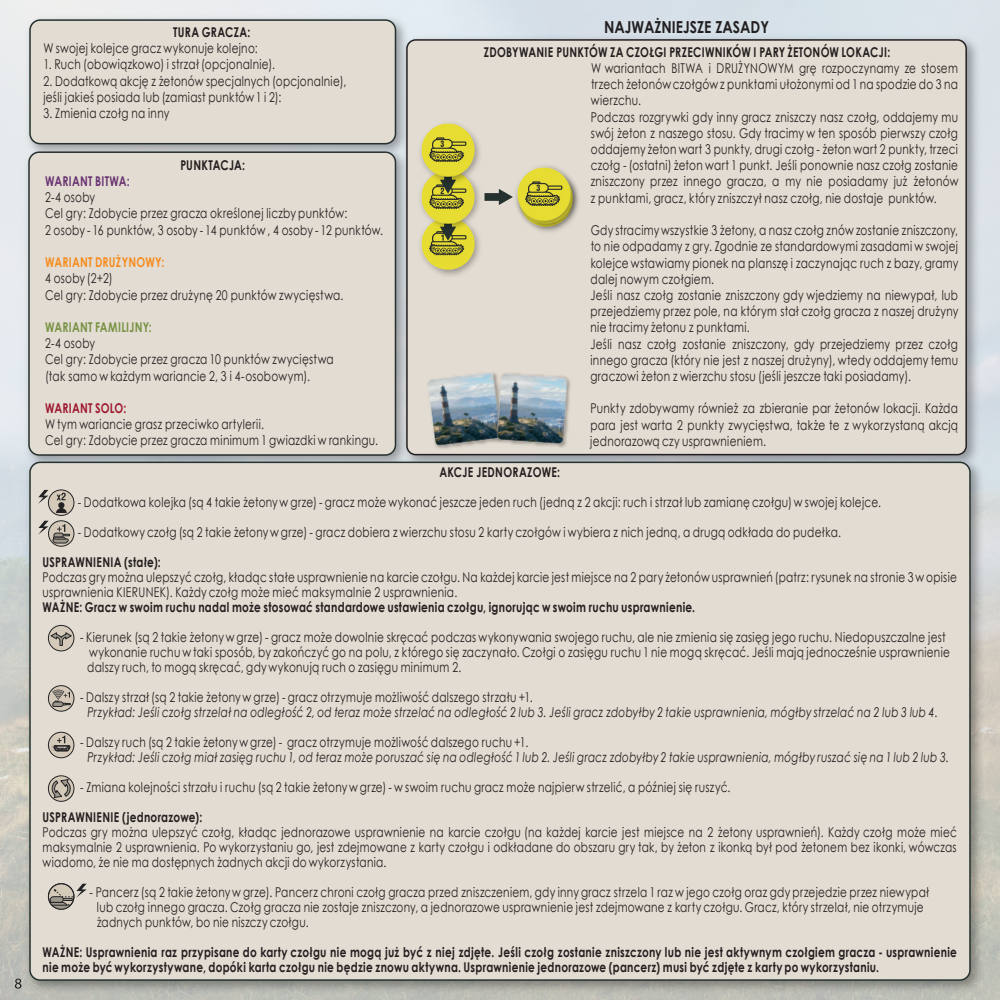
<style>
.page{position:relative;width:1000px;height:1000px;background:#fff}
.page>*{position:absolute;margin:0;border:0;box-sizing:border-box;transform-origin:0 0}
.t1{font:700 16.5px "Century Gothic";color:#231f20;scale:.85 1}
.t2{font:13.5px/16.2px "Century Gothic";letter-spacing:.025em;color:#231f20;scale:.78 1}
.t3{font:700 13.5px/15px "Century Gothic";letter-spacing:.025em;color:#231f20;scale:.78 1}
.t4{font:italic 13.5px "Century Gothic";letter-spacing:.025em;color:#231f20;scale:.78 1}
.t5{font:700 13.5px "Century Gothic";letter-spacing:.02em;color:#f68c1f;scale:.78 1}
.t6{font:700 13.5px "Century Gothic";letter-spacing:.025em;color:#789244;scale:.78 1}
.t7{font:700 13.5px "Century Gothic";letter-spacing:.02em;color:#6a3472;scale:.78 1}
.t8{font:700 13.5px "Century Gothic";letter-spacing:.015em;color:#9e1a30;scale:.78 1}
</style>
<div class="page">
<img style="left:0;top:0;width:999px;height:999px">
<svg style="left:15px;top:978px;width:6px;height:10px"></svg>
<img style="left:21px;top:11px;width:392px;height:132px">
<div style="left:30px;top:20px;width:365px;height:124px;background:#e3dcd2;border-radius:10px"></div>
<div style="left:29px;top:19px;width:367px;height:125px;border:2px solid #25312e;border-radius:10px"></div>
<img style="left:20px;top:143px;width:377px;height:330px">
<div style="left:29px;top:152px;width:366px;height:303px;background:#e3dcd2;border-radius:10px"></div>
<div style="left:28px;top:151px;width:368px;height:304px;border:2px solid #25312e;border-radius:10px"></div>
<img style="left:397px;top:30px;width:586px;height:422px">
<div style="left:407px;top:40px;width:558px;height:414px;background:#e3dcd2;border-radius:9px"></div>
<img style="left:512px;top:166px;width:67px;height:66px">
<img style="left:517px;top:168px;width:53px;height:52px">
<div style="left:484px;top:193px;width:17px;height:8px;background:#25312e"></div>
<svg style="left:498px;top:189px;width:14px;height:16px"></svg>
<img style="left:420px;top:235px;width:60px;height:41px">
<img style="left:421px;top:235px;width:53px;height:35px">
<svg style="left:440px;top:235px;width:16px;height:6px"></svg>
<img style="left:420px;top:188px;width:66px;height:47px">
<img style="left:421px;top:188px;width:53px;height:35px">
<svg style="left:440px;top:188px;width:16px;height:6px"></svg>
<img style="left:420px;top:123px;width:60px;height:65px">
<img style="left:421px;top:124px;width:53px;height:52px">
<img style="left:428px;top:373px;width:65px;height:74px">
<img style="left:493px;top:373px;width:78px;height:75px">
<img style="left:496px;top:373px;width:73px;height:72px">
<img style="left:21px;top:452px;width:966px;height:545px">
<div style="left:30px;top:462px;width:939px;height:517px;background:#e3dcd2;border-radius:10px"></div>
<svg style="left:48px;top:732px;width:26px;height:25px"></svg>
<div style="left:48px;top:731px;width:26px;height:26px;border:1px solid #232325;border-radius:50%"></div>
<svg style="left:50px;top:735px;width:21px;height:16px"></svg>
<svg style="left:48px;top:685px;width:26px;height:26px"></svg>
<div style="left:48px;top:685px;width:26px;height:26px;border:1px solid #232325;border-radius:50%"></div>
<svg style="left:52px;top:689px;width:19px;height:18px"></svg>
<svg style="left:48px;top:625px;width:26px;height:25px"></svg>
<div style="left:48px;top:625px;width:26px;height:26px;border:1px solid #232325;border-radius:50%"></div>
<svg style="left:49px;top:631px;width:24px;height:15px"></svg>
<svg style="left:48px;top:775px;width:26px;height:26px"></svg>
<div style="left:48px;top:775px;width:26px;height:26px;border:1px solid #232325;border-radius:50%"></div>
<svg style="left:51px;top:778px;width:20px;height:20px"></svg>
<svg style="left:48px;top:883px;width:39px;height:26px"></svg>
<svg style="left:38px;top:490px;width:10px;height:13px"></svg>
<div style="left:48px;top:490px;width:26px;height:25px;background:#d5cab9;border-radius:50%"></div>
<div style="left:48px;top:489px;width:26px;height:26px;border:1px solid #232325;border-radius:50%"></div>
<svg style="left:56px;top:492px;width:11px;height:21px"></svg>
<svg style="left:48px;top:520px;width:26px;height:26px"></svg>
<div style="left:48px;top:520px;width:26px;height:26px;border:1px solid #232325;border-radius:50%"></div>
<svg style="left:38px;top:520px;width:32px;height:23px"></svg>
<p class="t3" style="left:173px;top:24px;width:100px">TURA GRACZA:</p>
<p class="t1" style="left:604px;top:15px;width:196px">NAJWAŻNIEJSZE ZASADY</p>
<p class="t2" style="left:43px;top:40px;width:276px">W swojej kolejce gracz wykonuje kolejno:</p>
<p class="t2" style="left:43px;top:56px;width:299px">1. Ruch (obowiązkowo) i strzał (opcjonalnie).</p>
<p class="t2" style="left:43px;top:72px;width:390px">2. Dodatkową akcję z żetonów specjalnych (opcjonalnie), jeśli jakieś posiada lub (zamiast punktów 1 i 2):</p>
<p class="t2" style="left:43px;top:105px;width:163px">3. Zmienia czołg na inny</p>
<p class="t3" style="left:180px;top:157px;width:84px">PUNKTACJA:</p>
<p class="t7" style="left:45px;top:171px;width:110px">WARIANT BITWA:</p>
<p class="t2" style="left:45px;top:189px;width:434px">2-4 osoby<br>Cel gry: Zdobycie przez gracza określonej liczby punktów:<br>2 osoby - 16 punktów, 3 osoby - 14 punktów , 4 osoby - 12 punktów.</p>
<p class="t5" style="left:45px;top:252px;width:154px">WARIANT DRUŻYNOWY:</p>
<p class="t2" style="left:45px;top:270px;width:384px">4 osoby (2+2)<br>Cel gry: Zdobycie przez drużynę 20 punktów zwycięstwa.</p>
<p class="t6" style="left:45px;top:317px;width:138px">WARIANT FAMILIJNY:</p>
<p class="t2" style="left:45px;top:335px;width:371px">2-4 osoby<br>Cel gry: Zdobycie przez gracza 10 punktów zwycięstwa (tak samo w każdym wariancie 2, 3 i 4-osobowym).</p>
<p class="t8" style="left:45px;top:398px;width:106px">WARIANT SOLO:</p>
<p class="t2" style="left:45px;top:416px;width:428px">W tym wariancie grasz przeciwko artylerii.<br>Cel gry: Zdobycie przez gracza minimum 1 gwiazdki w rankingu.</p>
<p class="t3" style="left:484px;top:44px;width:522px">ZDOBYWANIE PUNKTÓW ZA CZOŁGI PRZECIWNIKÓW I PARY ŻETONÓW LOKACJI:</p>
<p class="t2" style="left:590px;top:60px;width:473px">W wariantach BITWA i DRUŻYNOWYM grę rozpoczynamy ze stosem trzech żetonów czołgów z punktami ułożonymi od 1 na spodzie do 3 na wierzchu.<br>Podczas rozgrywki gdy inny gracz zniszczy nasz czołg, oddajemy mu swój żeton z naszego stosu. Gdy tracimy w ten sposób pierwszy czołg oddajemy żeton wart 3 punkty, drugi czołg - żeton wart 2 punkty, trzeci czołg - (ostatni) żeton wart 1 punkt. Jeśli ponownie nasz czołg zostanie zniszczony przez innego gracza, a my nie posiadamy już żetonów z punktami, gracz, który zniszczył nasz czołg, nie dostaje punktów.</p>
<p class="t2" style="left:590px;top:222px;width:473px">Gdy stracimy wszystkie 3 żetony, a nasz czołg znów zostanie zniszczony, to nie odpadamy z gry. Zgodnie ze standardowymi zasadami w swojej kolejce wstawiamy pionek na planszę i zaczynając ruch z bazy, gramy dalej nowym czołgiem.<br>Jeśli nasz czołg zostanie zniszczony gdy wjedziemy na niewypał, lub przejedziemy przez pole, na którym stał czołg gracza z naszej drużyny nie tracimy żetonu z punktami.<br>Jeśli nasz czołg zostanie zniszczony, gdy przejedziemy przez czołg innego gracza (który nie jest z naszej drużyny), wtedy oddajemy temu graczowi żeton z wierzchu stosu (jeśli jeszcze taki posiadamy).</p>
<p class="t2" style="left:590px;top:400px;width:473px;text-align:justify">Punkty zdobywamy również za zbieranie par żetonów lokacji. Każda para jest warta 2 punkty zwycięstwa, także te z wykorzystaną akcją jednorazową czy usprawnieniem.</p>
<p class="t3" style="left:439px;top:463px;width:156px">AKCJE JEDNORAZOWE:</p>
<p class="t2" style="left:78px;top:493px;width:1031px">- Dodatkowa kolejka (są 4 takie żetony w grze) - gracz może wykonać jeszcze jeden ruch (jedną z 2 akcji: ruch i strzał lub zamianę czołgu) w swojej kolejce.</p>
<p class="t2" style="left:78px;top:523px;width:979px">- Dodatkowy czołg (są 2 takie żetony w grze) - gracz dobiera z wierzchu stosu 2 karty czołgów i wybiera z nich jedną, a drugą odkłada do pudełka.</p>
<p class="t3" style="left:42px;top:553px;width:153px">USPRAWNIENIA (stałe):</p>
<p class="t2" style="left:42px;top:569px;width:1173px;line-height:15px">Podczas gry można ulepszyć czołg, kładąc stałe usprawnienie na karcie czołgu. Na każdej karcie jest miejsce na 2 pary żetonów usprawnień (patrz: rysunek na stronie 3 w opisie usprawnienia KIERUNEK). Każdy czołg może mieć maksymalnie 2 usprawnienia.</p>
<p class="t3" style="left:42px;top:598px;width:838px">WAŻNE: Gracz w swoim ruchu nadal może stosować standardowe ustawienia czołgu, ignorując w swoim ruchu usprawnienie.</p>
<p class="t2" style="left:87px;top:629px;width:1107px;line-height:15px;text-indent:-7px">- Kierunek (są 2 takie żetony w grze) - gracz może dowolnie skręcać podczas wykonywania swojego ruchu, ale nie zmienia się zasięg jego ruchu. Niedopuszczalne jest wykonanie ruchu w taki sposób, by zakończyć go na polu, z którego się zaczynało. Czołgi o zasięgu ruchu 1 nie mogą skręcać. Jeśli mają jednocześnie usprawnienie dalszy ruch, to mogą skręcać, gdy wykonują ruch o zasięgu minimum 2.</p>
<p class="t2" style="left:80px;top:688px;width:582px">- Dalszy strzał (są 2 takie żetony w grze) - gracz otrzymuje możliwość dalszego strzału +1.</p>
<p class="t4" style="left:87px;top:702px;width:1091px">Przykład: Jeśli czołg strzelał na odległość 2, od teraz może strzelać na odległość 2 lub 3. Jeśli gracz zdobyłby 2 takie usprawnienia, mógłby strzelać na 2 lub 3 lub 4.</p>
<p class="t2" style="left:80px;top:733px;width:576px">- Dalszy ruch (są 2 takie żetony w grze) - gracz otrzymuje możliwość dalszego ruchu +1.</p>
<p class="t4" style="left:87px;top:747px;width:1105px">Przykład: Jeśli czołg miał zasięg ruchu 1, od teraz może poruszać się na odległość 1 lub 2. Jeśli gracz zdobyłby 2 takie usprawnienia, mógłby ruszać się na 1 lub 2 lub 3.</p>
<p class="t2" style="left:80px;top:778px;width:835px">- Zmiana kolejności strzału i ruchu (są 2 takie żetony w grze) - w swoim ruchu gracz może najpierw strzelić, a później się ruszyć.</p>
<p class="t3" style="left:42px;top:808px;width:206px">USPRAWNIENIE (jednorazowe):</p>
<p class="t2" style="left:42px;top:824px;width:1173px;line-height:15px;text-align:justify">Podczas gry można ulepszyć czołg, kładąc jednorazowe usprawnienie na karcie czołgu (na każdej karcie jest miejsce na 2 żetony usprawnień). Każdy czołg może mieć maksymalnie 2 usprawnienia. Po wykorzystaniu go, jest zdejmowane z karty czołgu i odkładane do obszaru gry tak, by żeton z ikonką był pod żetonem bez ikonki, wówczas wiadomo, że nie ma dostępnych żadnych akcji do wykorzystania.</p>
<p class="t2" style="left:97px;top:884px;width:1068px;line-height:15px;text-indent:-7px">- Pancerz (są 2 takie żetony w grze). Pancerz chroni czołg gracza przed zniszczeniem, gdy inny gracz strzela 1 raz w jego czołg oraz gdy przejedzie przez niewypał lub czołg innego gracza. Czołg gracza nie zostaje zniszczony, a jednorazowe usprawnienie jest zdejmowane z karty czołgu. Gracz, który strzelał, nie otrzymuje żadnych punktów, bo nie niszczy czołgu.</p>
<p class="t3" style="left:42px;top:943px;width:1173px">WAŻNE: Usprawnienia raz przypisane do karty czołgu nie mogą już być z niej zdjęte. Jeśli czołg zostanie zniszczony lub nie jest aktywnym czołgiem gracza - usprawnienie nie może być wykorzystywane, dopóki karta czołgu nie będzie znowu aktywna. Usprawnienie jednorazowe (pancerz) musi być zdjęte z karty po wykorzystaniu.</p>
</div>
